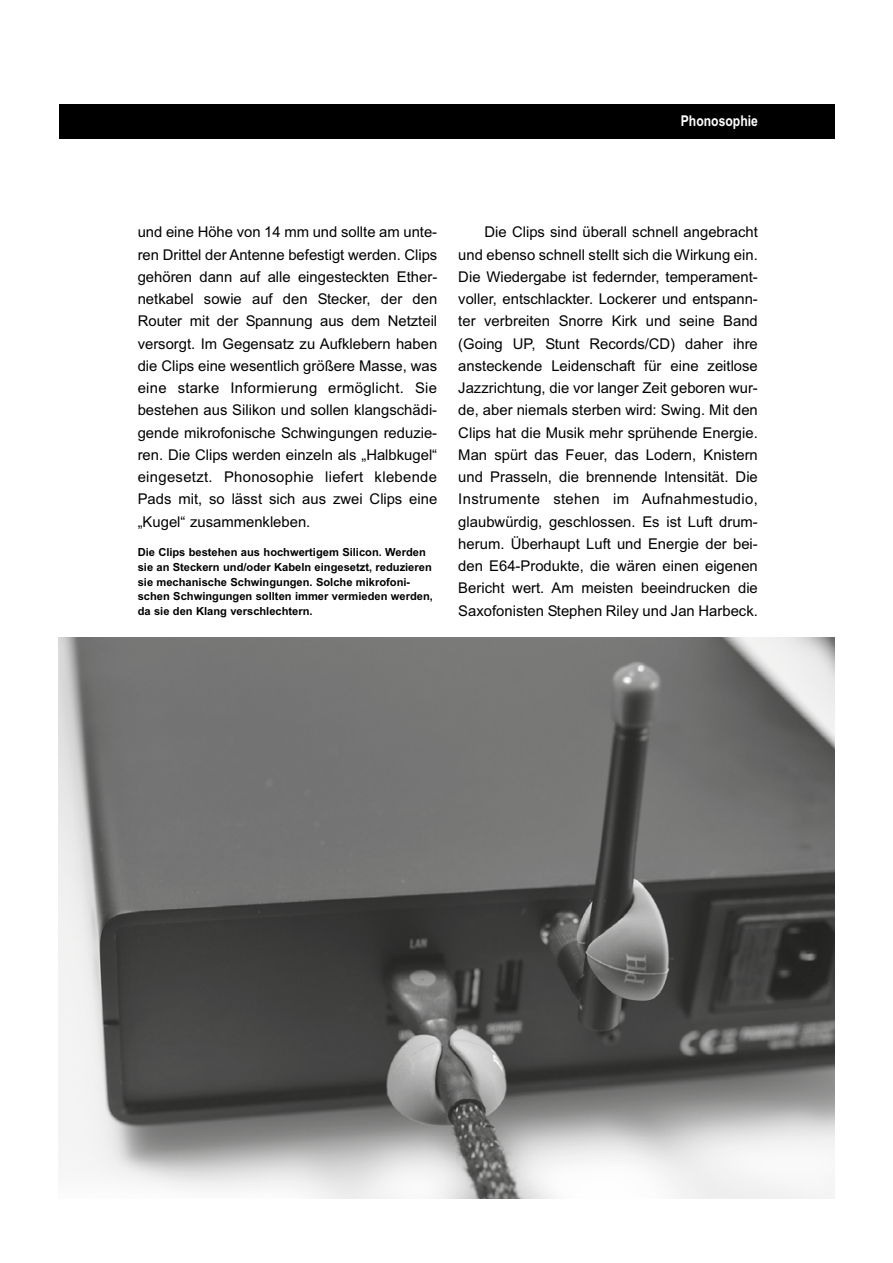
<style>
.page{position:relative;width:893px;height:1263px;background:#fff}
.page>*{position:absolute;margin:0;border:0;box-sizing:border-box;transform-origin:0 0}
.t1{font:14.85px/22.2px "Arial";color:#000;text-align:justify}
.t2{font:700 14.85px "Arial Narrow";color:#fff}
.t3{font:700 11.1px/14.9px "Arial";color:#000}
</style>
<div class="page">
<div style="left:59px;top:104px;width:775px;height:35px;background:#000"></div>
<img style="left:59px;top:638px;width:775px;height:561px">
<p class="t2" style="left:681px;top:110px;width:79px">Phonosophie</p>
<p class="t1" style="left:138px;top:221px;width:301px">und eine Höhe von 14 mm und sollte am unte&shy;ren Drittel der Antenne befestigt werden. Clips gehören dann auf alle eingesteckten Ether - net kabel sowie auf den Stecker, der den Router mit der Spannung aus dem Netzteil versorgt. Im Gegensatz zu Aufklebern haben die Clips eine wesentlich größere Masse, was eine starke Informierung ermöglicht. Sie bestehen aus Silikon und sollen klangschädi&shy;gende mikrofonische Schwingungen reduzie&shy;ren. Die Clips werden einzeln als „Halbkugel“ eingesetzt. Phonosophie liefert klebende Pads mit, so lässt sich aus zwei Clips eine „Kugel“ zusammenkleben.</p>
<p class="t1" style="left:458px;top:221px;width:301px;text-indent:26px">Die Clips sind überall schnell angebracht und ebenso schnell stellt sich die Wirkung ein.<br>Die Wiedergabe ist federnder, temperament&shy;voller, entschlackter. Lockerer und entspann&shy;ter verbreiten Snorre Kirk und seine Band (Going UP, Stunt Records/CD) daher ihre ansteckende Leidenschaft für eine zeitlose Jazzrichtung, die vor langer Zeit geboren wur - de, aber niemals sterben wird: Swing. Mit den Clips hat die Musik mehr sprühende Energie.<br>Man spürt das Feuer, das Lodern, Knistern und Prasseln, die brennende Intensität. Die Instrumente stehen im Auf nahmestudio, glaub würdig, geschlossen. Es ist Luft drum&shy;herum. Überhaupt Luft und Energie der bei&shy;den E64-Produkte, die wären einen eigenen Bericht wert. Am meisten beeindrucken die Saxofonisten Stephen Riley und Jan Harbeck.</p>
<p class="t3" style="left:138px;top:545px;width:297px">Die Clips bestehen aus hochwertigem Silicon. Werden sie an Steckern und/oder Kabeln eingesetzt, reduzieren sie mechanische Schwingungen. Solche mikrofoni&shy;schen Schwingungen sollten immer vermieden werden, da sie den Klang verschlechtern.</p>
</div>
